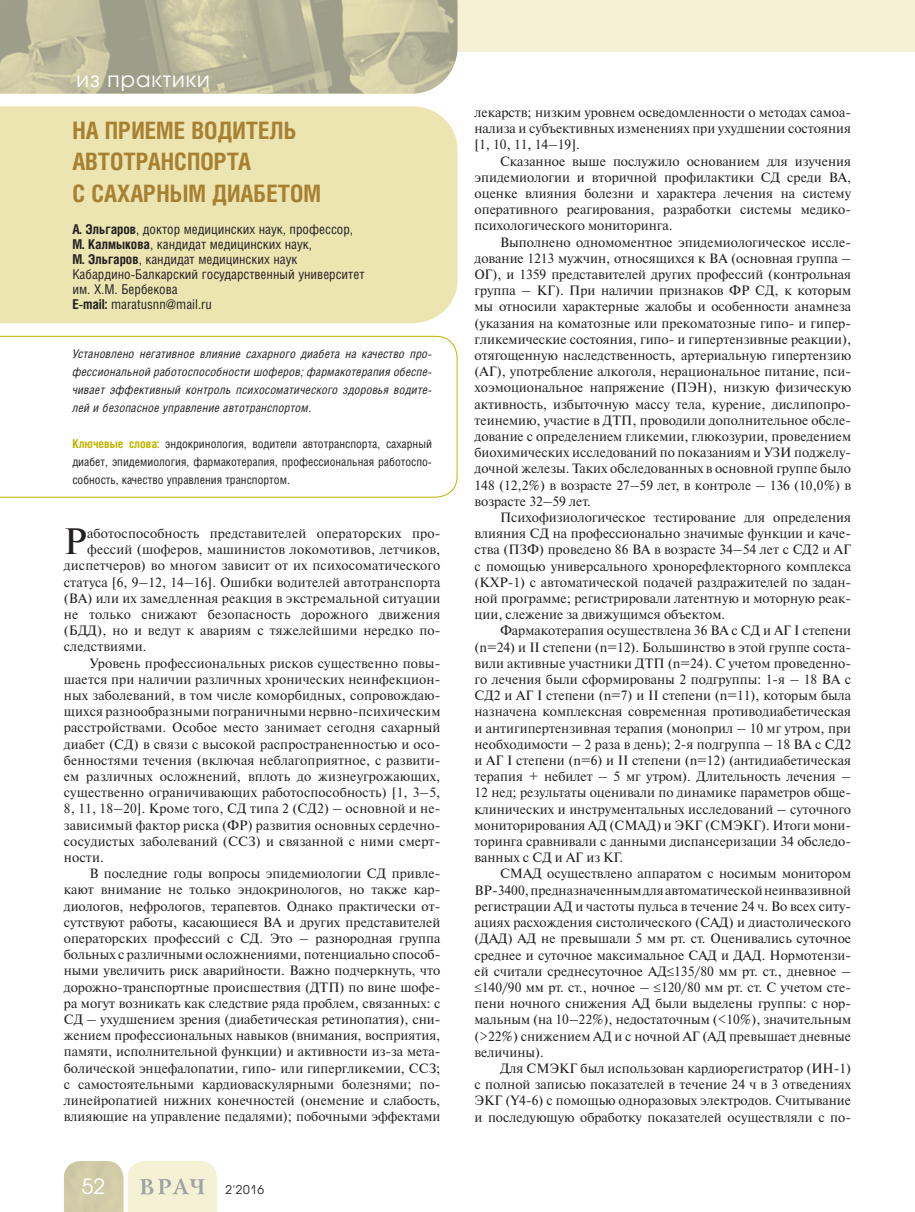
<style>
.page{position:relative;width:915px;height:1212px;background:#fff}
.page>*{position:absolute;margin:0;border:0;box-sizing:border-box;transform-origin:0 0}
.t1{font:36.6px "Newton C";color:#231f20}
.t2{font:700 24px/31.5px "Helios Cond";color:#a78131}
.t3{font:21px "Avant Garde Gothic C";letter-spacing:.05em;color:#fff}
.t4{font:13.5px/16.2px "Newton C";color:#231f20;text-align:justify}
.t5{font:13.5px/15px "Helios Cond";color:#231f20}
.t6{font:italic 12px/18px "Helios Cond";letter-spacing:.015em;color:#231f20;text-align:justify}
.t7{font:12px/18px "Helios Cond";color:#231f20;text-align:justify}
.t8{font:12px "Avant Garde Gothic C";color:#231f20}
.s1{font-weight:700}
.s2{font-weight:700;color:#c1b400}
</style>
<div class="page">
<div style="left:0;top:0;width:914px;height:51px;background:#f5f1d5"></div>
<svg style="left:64px;top:1161px;width:153px;height:51px;background:#e3e0c3"></svg>
<svg style="left:0;top:0;width:412px;height:94px;background:#bab79a"></svg>
<img style="left:412px;top:0;width:45px;height:94px">
<div style="left:0;top:106px;width:457px;height:217px;background:#ece5b2"></div>
<svg style="left:0;top:336px;width:457px;height:162px"></svg>
<h3 class="t3" style="left:77px;top:70px;width:135px">из практики</h3>
<h2 class="t2" style="left:72px;top:117px;width:250px">НА ПРИЕМЕ ВОДИТЕЛЬ<br>АВТОТРАНСПОРТА<br>С САХАРНЫМ ДИАБЕТОМ</h2>
<p class="t5" style="left:72px;top:223px;width:293px"><span class="s1">А. Эльгаров</span>, доктор медицинских наук, профессор, <span class="s1">М. Калмыкова</span>, кандидат медицинских наук,<br><span class="s1">М. Эльгаров</span>, кандидат медицинских наук Кабардино-Балкарский государственный университет им. Х.М. Бербекова<br><span class="s1">E-mail:</span> maratusnn@mail.ru</p>
<p class="t6" style="left:72px;top:346px;width:361px">Установлено негативное влияние сахарного диабета на качество про&shy;фессиональной работоспособности шоферов; фармакотерапия обеспе&shy;чивает эффективный контроль психосоматического здоровья водите&shy;лей и безопасное управление автотранспортом.</p>
<p class="t7" style="left:72px;top:436px;width:361px"><span class="s2">Ключевые слова:</span> эндокринология, водители автотранспорта, сахарный диабет, эпидемиология, фармакотерапия, профессиональная работоспо&shy;собность, качество управления транспортом.</p>
<h1 class="t1" style="left:64px;top:528px;width:24px">Р</h1>
<p class="t4" style="left:87px;top:527px;width:355px">аботоспособность представителей операторских про-</p>
<p class="t4" style="left:87px;top:543px;width:355px">фессий (шоферов, машинистов локомотивов, летчиков,</p>
<p class="t4" style="left:64px;top:559px;width:378px">диспетчеров) во многом зависит от их психосоматического</p>
<p class="t4" style="left:64px;top:575px;width:378px">статуса [6, 9–12, 14–16]. Ошибки водителей автотранспорта</p>
<p class="t4" style="left:64px;top:591px;width:378px">(ВА) или их замедленная реакция в экстремальной ситуации</p>
<p class="t4" style="left:64px;top:608px;width:378px">не только снижают безопасность дорожного движения</p>
<p class="t4" style="left:64px;top:624px;width:378px">(БДД), но и ведут к авариям с тяжелейшими нередко по-</p>
<p class="t4" style="left:64px;top:640px;width:84px">следствиями.</p>
<p class="t4" style="left:89px;top:656px;width:352px">Уровень профессиональных рисков существенно повы-</p>
<p class="t4" style="left:64px;top:672px;width:378px">шается при наличии различных хронических неинфекцион-</p>
<p class="t4" style="left:64px;top:689px;width:378px">ных заболеваний, в том числе коморбидных, сопровождаю-</p>
<p class="t4" style="left:64px;top:705px;width:378px">щихся разнообразными пограничными нервно-психическим</p>
<p class="t4" style="left:64px;top:721px;width:378px">расстройствами. Особое место занимает сегодня сахарный</p>
<p class="t4" style="left:64px;top:737px;width:378px">диабет (СД) в связи с высокой распространенностью и осо-</p>
<p class="t4" style="left:64px;top:753px;width:378px">бенностями течения (включая неблагоприятное, с развити-</p>
<p class="t4" style="left:64px;top:770px;width:378px">ем различных осложнений, вплоть до жизнеугрожающих,</p>
<p class="t4" style="left:64px;top:786px;width:378px">существенно ограничивающих работоспособность) [1, 3–5,</p>
<p class="t4" style="left:64px;top:802px;width:378px">8, 11, 18–20]. Кроме того, СД типа 2 (СД2) – основной и не-</p>
<p class="t4" style="left:64px;top:818px;width:378px">зависимый фактор риска (ФР) развития основных сердечно-</p>
<p class="t4" style="left:64px;top:834px;width:378px">сосудистых заболеваний (ССЗ) и связанной с ними смерт-</p>
<p class="t4" style="left:64px;top:851px;width:41px">ности.</p>
<p class="t4" style="left:89px;top:867px;width:352px">В последние годы вопросы эпидемиологии СД привле-</p>
<p class="t4" style="left:64px;top:883px;width:378px">кают внимание не только эндокринологов, но также кар-</p>
<p class="t4" style="left:64px;top:899px;width:378px">диологов, нефрологов, терапевтов. Однако практически от-</p>
<p class="t4" style="left:64px;top:915px;width:378px">сутствуют работы, касающиеся ВА и других представителей</p>
<p class="t4" style="left:64px;top:932px;width:378px">операторских профессий с СД. Это – разнородная группа</p>
<p class="t4" style="left:64px;top:948px;width:378px">больных с различными осложнениями, потенциально способ-</p>
<p class="t4" style="left:64px;top:964px;width:378px">ными увеличить риск аварийности. Важно подчеркнуть, что</p>
<p class="t4" style="left:64px;top:980px;width:378px">дорожно-транспортные происшествия (ДТП) по вине шофе-</p>
<p class="t4" style="left:64px;top:996px;width:378px">ра могут возникать как следствие ряда проблем, связанных: с</p>
<p class="t4" style="left:64px;top:1013px;width:378px">СД – ухудшением зрения (диабетическая ретинопатия), сни-</p>
<p class="t4" style="left:64px;top:1029px;width:378px">жением профессиональных навыков (внимания, восприятия,</p>
<p class="t4" style="left:64px;top:1045px;width:378px">памяти, исполнительной функции) и активности из-за мета-</p>
<p class="t4" style="left:64px;top:1061px;width:378px">болической энцефалопатии, гипо- или гипергликемии, ССЗ;</p>
<p class="t4" style="left:64px;top:1077px;width:378px">с самостоятельными кардиоваскулярными болезнями; по-</p>
<p class="t4" style="left:64px;top:1094px;width:378px">линейропатией нижних конечностей (онемение и слабость,</p>
<p class="t4" style="left:64px;top:1110px;width:378px">влияющие на управление педалями); побочными эффектами</p>
<h3 class="t3" style="left:82px;top:1177px;width:25px">52</h3>
<p class="t8" style="left:225px;top:1184px;width:40px">2'2016</p>
<p class="t4" style="left:474px;top:106px;width:378px">лекарств; низким уровнем осведомленности о методах самоа&shy;нализа и субъективных изменениях при ухудшении состояния [1, 10, 11, 14–19].</p>
<p class="t4" style="left:474px;top:154px;width:378px;text-indent:26px">Сказанное выше послужило основанием для изучения эпидемиологии и вторичной профилактики СД среди ВА, оценке влияния болезни и характера лечения на систему оперативного реагирования, разработки системы медико&shy;психологического мониторинга.</p>
<p class="t4" style="left:474px;top:235px;width:378px;text-indent:26px">Выполнено одномоментное эпидемиологическое иссле&shy;дование 1213 мужчин, относящихся к ВА (основная группа – ОГ), и 1359 представителей других профессий (контрольная группа – КГ). При наличии признаков ФР СД, к которым мы относили характерные жалобы и особенности анамнеза (указания на коматозные или прекоматозные гипо- и гипер&shy;гликемические состояния, гипо- и гипертензивные реакции), отягощенную наследственность, артериальную гипертензию (АГ), употребление алкоголя, нерациональное питание, пси&shy;хоэмоциональное напряжение (ПЭН), низкую физическую активность, избыточную массу тела, курение, дислипопро&shy;теинемию, участие в ДТП, проводили дополнительное обсле&shy;дование с определением гликемии, глюкозурии, проведением биохимических исследований по показаниям и УЗИ поджелу&shy;дочной железы. Таких обследованных в основной группе было 148 (12,2%) в возрасте 27–59 лет, в контроле – 136 (10,0%) в возрасте 32–59 лет.</p>
<p class="t4" style="left:474px;top:511px;width:378px;text-indent:26px">Психофизиологическое тестирование для определения влияния СД на профессионально значимые функции и каче&shy;ства (ПЗФ) проведено 86 ВА в возрасте 34–54 лет с СД2 и АГ с помощью универсального хронорефлекторного комплекса (КХР-1) с автоматической подачей раздражителей по задан&shy;ной программе; регистрировали латентную и моторную реак&shy;ции, слежение за движущимся объектом.</p>
<p class="t4" style="left:474px;top:624px;width:378px;text-indent:26px">Фармакотерапия осуществлена 36 ВА с СД и АГ I степени (n=24) и II степени (n=12). Большинство в этой группе соста&shy;вили активные участники ДТП (n=24). С учетом проведенно&shy;го лечения были сформированы 2 подгруппы: 1-я – 18 ВА с СД2 и АГ I степени (n=7) и II степени (n=11), которым была назначена комплексная современная противодиабетическая и антигипертензивная терапия (моноприл – 10 мг утром, при необходимости – 2 раза в день); 2-я подгруппа – 18 ВА с СД2 и АГ I степени (n=6) и II степени (n=12) (антидиабетическая терапия + небилет – 5 мг утром). Длительность лечения – 12 нед; результаты оценивали по динамике параметров обще&shy;клинических и инструментальных исследований – суточного мониторирования АД (СМАД) и ЭКГ (СМЭКГ). Итоги мони&shy;торинга сравнивали с данными диспансеризации 34 обследо&shy;ванных с СД и АГ из КГ.</p>
<p class="t4" style="left:474px;top:867px;width:378px;text-indent:26px">СМАД осуществлено аппаратом с носимым монитором ВР-3400, предназначенным для автоматической неинвазивной регистрации АД и частоты пульса в течение 24 ч. Во всех ситу&shy;ациях расхождения систолического (САД) и диастолического (ДАД) АД не превышали 5 мм рт. ст. Оценивались суточное среднее и суточное максимальное САД и ДАД. Нормотензи&shy;ей считали среднесуточное АД≤135/80 мм рт. ст., дневное – ≤140/90 мм рт. ст., ночное – ≤120/80 мм рт. ст. С учетом сте&shy;пени ночного снижения АД были выделены группы: с нор&shy;мальным (на 10–22%), недостаточным (&lt;10%), значительным (&gt;22%) снижением АД и с ночной АГ (АД превышает дневные величины).</p>
<p class="t4" style="left:474px;top:1061px;width:378px;text-indent:26px">Для СМЭКГ был использован кардиорегистратор (ИН-1) с полной записью показателей в течение 24 ч в 3 отведениях ЭКГ (Y4-6) с помощью одноразовых электродов. Считывание и последующую обработку показателей осуществляли с по-</p>
</div>
